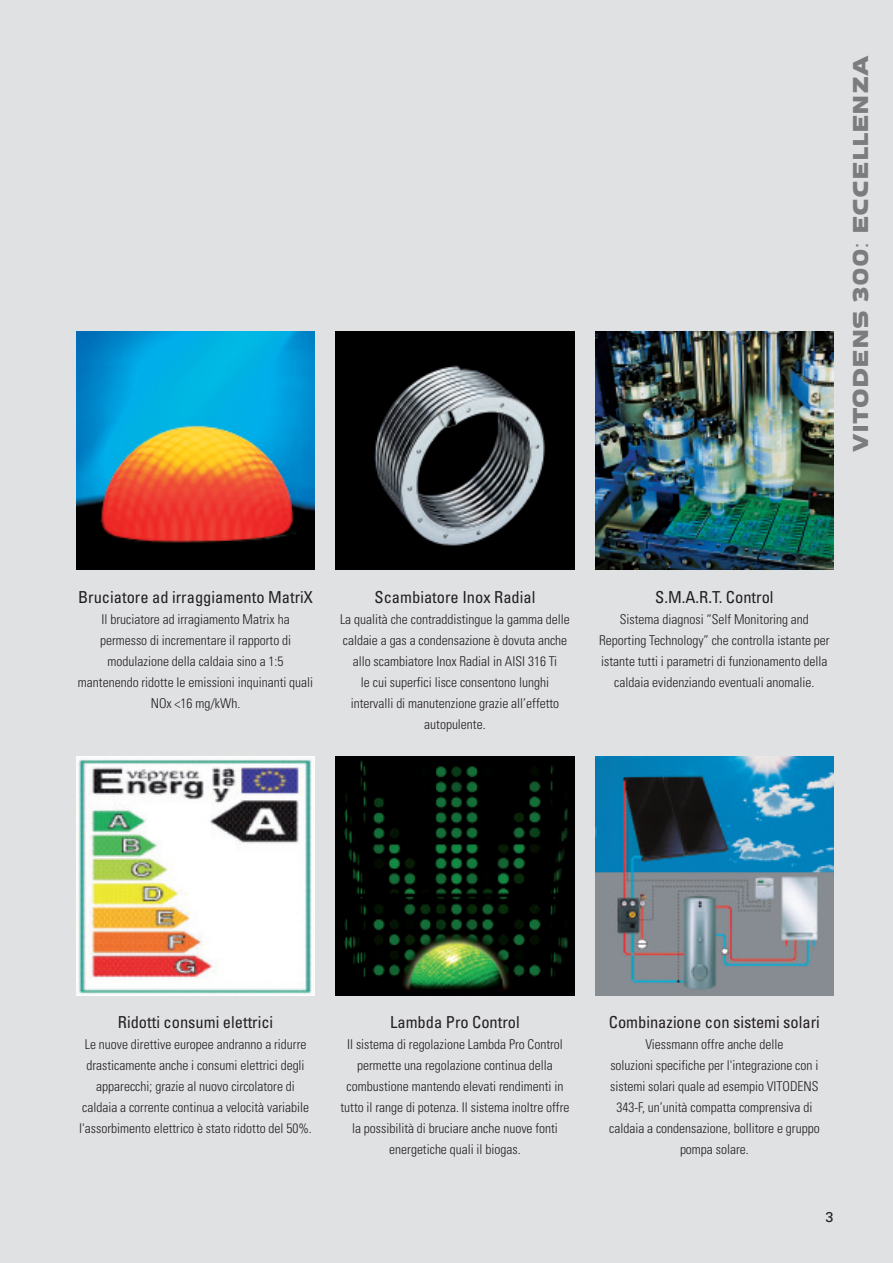
<style>
.page{position:relative;width:893px;height:1263px;background:#e0e1e3}
.page>*{position:absolute;margin:0;border:0;box-sizing:border-box;transform-origin:0 0}
.t1{font:22.5px "VIESSMANN Normal";color:#7a7d7e}
.t2{font:condensed 16.5px "Univers";color:#231f20}
.t3{font:14.25px "Univers";color:#231f20}
.t4{font:300 condensed 13.5px/21px "Univers";color:#231f20;text-align:center}
.s1{font-family:"Lucida Grande"}
</style>
<div class="page">
<img style="left:77px;top:332px;width:238px;height:238px">
<img style="left:336px;top:332px;width:238px;height:238px">
<img style="left:595px;top:332px;width:238px;height:238px">
<img style="left:77px;top:757px;width:238px;height:238px">
<img style="left:336px;top:757px;width:238px;height:238px">
<img style="left:595px;top:757px;width:238px;height:238px">
<h1 class="t1" style="left:847px;top:452px;width:398px;rotate:-90deg">VITODENS 300<span class="s1">:</span> ECCELLENZA</h1>
<p class="t2" style="left:78px;top:591px;width:236px">Bruciatore ad irraggiamento MatriX</p>
<p class="t4" style="left:78px;top:610px;width:237px">Il bruciatore ad irragiamento Matrix ha permesso di incrementare il rapporto di modulazione della caldaia sino a 1:5 mantenendo ridotte le emissioni inquinanti quali NOx &lt;16 mg/kWh.</p>
<p class="t2" style="left:374px;top:591px;width:162px">Scambiatore Inox Radial</p>
<p class="t4" style="left:340px;top:610px;width:231px">La qualità che contraddistingue la gamma delle caldaie a gas a condensazione è dovuta anche allo scambiatore Inox Radial in AISI 316 Ti<br>le cui superfici lisce consentono lunghi intervalli di manutenzione grazie all’effetto autopulente.</p>
<p class="t2" style="left:655px;top:591px;width:120px">S.M.A.R.T. Control</p>
<p class="t4" style="left:599px;top:610px;width:232px">Sistema diagnosi “Self Monitoring and Reporting Technology” che controlla istante per istante tutti i parametri di funzionamento della caldaia evidenziando eventuali anomalie.</p>
<p class="t2" style="left:118px;top:1016px;width:157px">Ridotti consumi elettrici</p>
<p class="t4" style="left:79px;top:1035px;width:234px">Le nuove direttive europee andranno a ridurre drasticamente anche i consumi elettrici degli apparecchi; grazie al nuovo circolatore di caldaia a corrente continua a velocità variabile l'assorbimento elettrico è stato ridotto del 50%.</p>
<p class="t2" style="left:390px;top:1016px;width:131px">Lambda Pro Control</p>
<p class="t4" style="left:341px;top:1035px;width:230px">Il sistema di regolazione Lambda Pro Control permette una regolazione continua della combustione mantendo elevati rendimenti in tutto il range di potenza. Il sistema inoltre offre la possibilità di bruciare anche nuove fonti energetiche quali il biogas.</p>
<p class="t2" style="left:609px;top:1016px;width:213px">Combinazione con sistemi solari</p>
<p class="t4" style="left:609px;top:1035px;width:212px">Viessmann offre anche delle<br>soluzioni specifiche per l'integrazione con i sistemi solari quale ad esempio VITODENS 343-F, un’unità compatta comprensiva di caldaia a condensazione, bollitore e gruppo pompa solare.</p>
<p class="t3" style="left:825px;top:1212px;width:9px">3</p>
</div>
